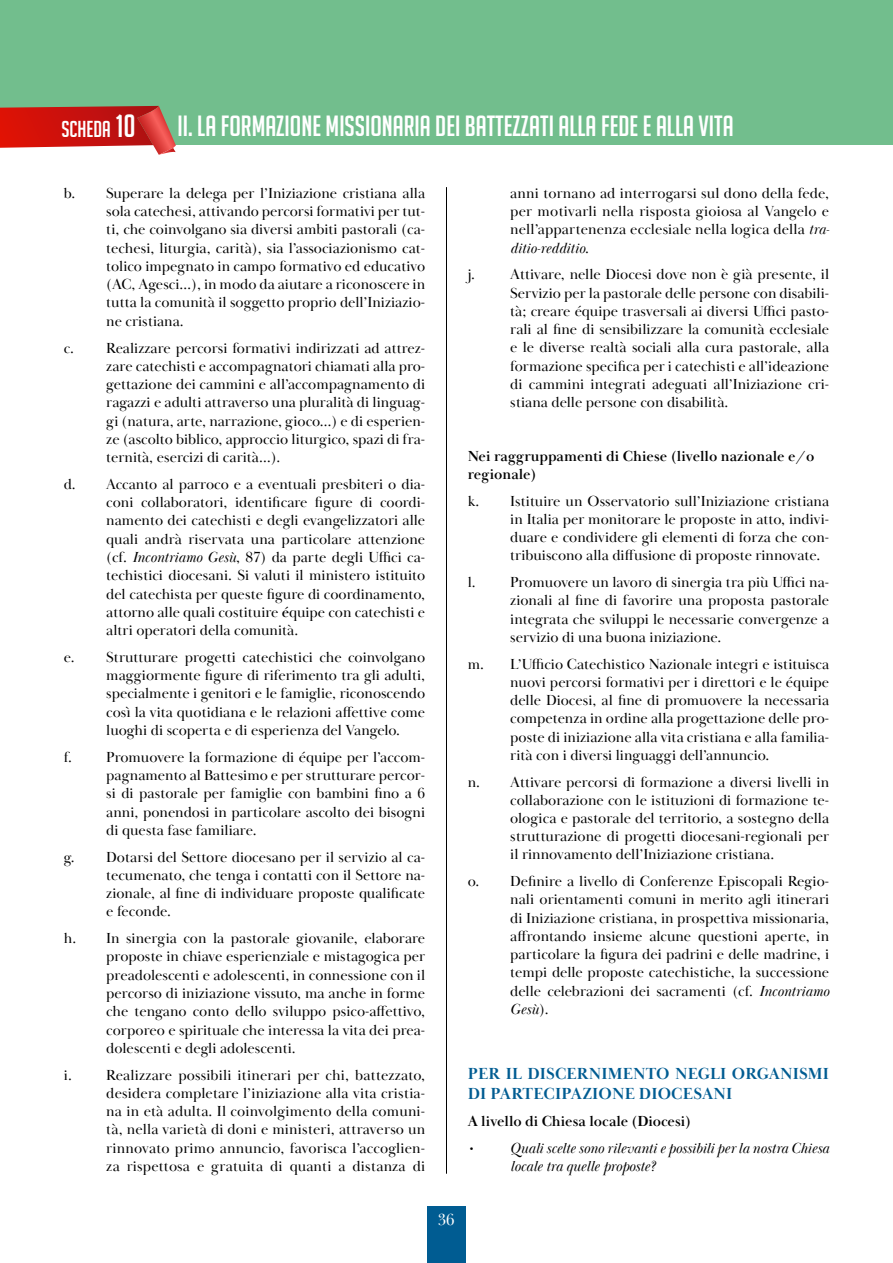
<style>
.page{position:relative;width:893px;height:1263px;background:#fff}
.page>*{position:absolute;margin:0;border:0;box-sizing:border-box;transform-origin:0 0}
.t1{font:28.5px "Big Noodle Titling";color:#fff}
.t2{font:22.5px "Big Noodle Titling";color:#fff}
.t3{font:700 16.5px/20.1px "Baskerville Display PT";letter-spacing:.01em;color:#005c92}
.t4{font:16.5px "Baskerville Display PT";color:#fff}
.t5{font:15px/18.3px "Baskerville Display PT";color:#000;text-align:justify}
.t6{font:700 15px/18.3px "Baskerville Display PT";color:#000}
.t7{font:italic 15px/18.3px "Baskerville Display PT";color:#000}
.s1{font-size:31.5px}
.s2{font-size:22.5px}
.s3{font-style:italic}
.s4{font-weight:700}
</style>
<div class="page">
<div style="left:427px;top:1205px;width:39px;height:58px;background:#005c92"></div>
<hr style="left:446px;top:187px;width:1px;height:987px;background:#000">
<div style="left:0;top:0;width:893px;height:145px;background:#72be8d"></div>
<svg style="left:0;top:106px;width:176px;height:49px"></svg>
<h2 class="t2" style="left:61px;top:117px;width:76px">SCHEDA <span class="s1">10</span></h2>
<h1 class="t1" style="left:178px;top:110px;width:643px">II. LA FORMAZIONE MISSIONARIA DEI BATTEZZATI ALLA FEDE E ALLA VITA <span class="s2">SCHEDA</span> <span class="s1">1</span></h1>
<p class="t5" style="left:106px;top:184px;width:320px;text-indent:-43px">b. Superare la delega per l’Iniziazione cristiana alla sola catechesi, attivando percorsi formativi per tut&shy;ti, che coinvolgano sia diversi ambiti pastorali (ca&shy;techesi, liturgia, carità), sia l’associazionismo cat&shy;tolico impegnato in campo formativo ed educativo (AC, Agesci…), in modo da aiutare a riconoscere in tutta la comunità il soggetto proprio dell’Iniziazio&shy;ne cristiana.</p>
<p class="t5" style="left:106px;top:339px;width:320px;text-indent:-43px">c. Realizzare percorsi formativi indirizzati ad attrez&shy;zare catechisti e accompagnatori chiamati alla pro&shy;gettazione dei cammini e all’accompagnamento di ragazzi e adulti attraverso una pluralità di linguag&shy;gi (natura, arte, narrazione, gioco…) e di esperien&shy;ze (ascolto biblico, approccio liturgico, spazi di fra&shy;ternità, esercizi di carità…).</p>
<p class="t5" style="left:106px;top:475px;width:320px;text-indent:-43px">d. Accanto al parroco e a eventuali presbiteri o dia&shy;coni collaboratori, identificare figure di coordi&shy;namento dei catechisti e degli evangelizzatori alle quali andrà riservata una particolare attenzione (cf. <span class="s3">Incontriamo Gesù</span>, 87) da parte degli Uffici ca&shy;techistici diocesani. Si valuti il ministero istituito del catechista per queste figure di coordinamento, attorno alle quali costituire <span class="s4">é</span>quipe con catechisti e altri operatori della comunità.</p>
<p class="t5" style="left:106px;top:648px;width:320px;text-indent:-43px">e. Strutturare progetti catechistici che coinvolgano maggiormente figure di riferimento tra gli adulti, specialmente i genitori e le famiglie, riconoscendo così la vita quotidiana e le relazioni affettive come luoghi di scoperta e di esperienza del Vangelo.</p>
<p class="t5" style="left:106px;top:748px;width:320px;text-indent:-43px">f. Promuovere la formazione di équipe per l’accom&shy;pagnamento al Battesimo e per strutturare percor&shy;si di pastorale per famiglie con bambini fino a 6 anni, ponendosi in particolare ascolto dei bisogni di questa fase familiare.</p>
<p class="t5" style="left:106px;top:848px;width:320px;text-indent:-43px">g. Dotarsi del Settore diocesano per il servizio al ca&shy;tecumenato, che tenga i contatti con il Settore na&shy;zionale, al fine di individuare proposte qualificate e feconde.</p>
<p class="t5" style="left:106px;top:930px;width:320px;text-indent:-43px">h. In sinergia con la pastorale giovanile, elaborare proposte in chiave esperienziale e mistagogica per preadolescenti e adolescenti, in connessione con il percorso di iniziazione vissuto, ma anche in forme che tengano conto dello sviluppo psico-affettivo, corporeo e spirituale che interessa la vita dei prea&shy;dolescenti e degli adolescenti.</p>
<p class="t5" style="left:106px;top:1066px;width:320px;text-indent:-43px">i. Realizzare possibili itinerari per chi, battezzato, desidera completare l’iniziazione alla vita cristia&shy;na in età adulta. Il coinvolgimento della comuni&shy;tà, nella varietà di doni e ministeri, attraverso un rinnovato primo annuncio, favorisca l’accoglien&shy;za rispettosa e gratuita di quanti a distanza di</p>
<p class="t5" style="left:510px;top:184px;width:321px">anni tornano ad interrogarsi sul dono della fede, per motivarli nella risposta gioiosa al Vangelo e nell’appartenenza ecclesiale nella logica della <span class="s3">tra&shy;ditio-redditio</span>.</p>
<p class="t5" style="left:510px;top:266px;width:320px;text-indent:-43px">j. Attivare, nelle Diocesi dove non è già presente, il Servizio per la pastorale delle persone con disabili&shy;tà; creare équipe trasversali ai diversi Uffici pasto&shy;rali al fine di sensibilizzare la comunità ecclesiale e le diverse realtà sociali alla cura pastorale, alla formazione specifica per i catechisti e all’ideazione di cammini integrati adeguati all’Iniziazione cri&shy;stiana delle persone con disabilità.</p>
<p class="t6" style="left:468px;top:447px;width:348px">Nei raggruppamenti di Chiese (livello nazionale e/o regionale)</p>
<p class="t5" style="left:510px;top:492px;width:320px;text-indent:-43px">k. Istituire un Osservatorio sull’Iniziazione cristiana in Italia per monitorare le proposte in atto, indivi&shy;duare e condividere gli elementi di forza che con&shy;tribuiscono alla diffusione di proposte rinnovate.</p>
<p class="t5" style="left:510px;top:574px;width:320px;text-indent:-43px">l. Promuovere un lavoro di sinergia tra più Uffici na&shy;zionali al fine di favorire una proposta pastorale integrata che sviluppi le necessarie convergenze a servizio di una buona iniziazione.</p>
<p class="t5" style="left:510px;top:655px;width:320px;text-indent:-43px">m. L’Ufficio Catechistico Nazionale integri e istituisca nuovi percorsi formativi per i direttori e le équipe delle Diocesi, al fine di promuovere la necessaria competenza in ordine alla progettazione delle pro&shy;poste di iniziazione alla vita cristiana e alla familia&shy;rità con i diversi linguaggi dell’annuncio.</p>
<p class="t5" style="left:510px;top:773px;width:320px;text-indent:-43px">n. Attivare percorsi di formazione a diversi livelli in collaborazione con le istituzioni di formazione te&shy;ologica e pastorale del territorio, a sostegno della strutturazione di progetti diocesani-regionali per il rinnovamento dell’Iniziazione cristiana.</p>
<p class="t5" style="left:510px;top:873px;width:320px;text-indent:-43px">o. Definire a livello di Conferenze Episcopali Regio&shy;nali orientamenti comuni in merito agli itinerari di Iniziazione cristiana, in prospettiva missionaria, affrontando insieme alcune questioni aperte, in particolare la figura dei padrini e delle madrine, i tempi delle proposte catechistiche, la successione delle celebrazioni dei sacramenti (cf. <span class="s3">Incontriamo Gesù</span>).</p>
<p class="t3" style="left:468px;top:1064px;width:363px">PER IL DISCERNIMENTO NEGLI ORGANISMI<br>DI PARTECIPAZIONE DIOCESANI</p>
<p class="t6" style="left:468px;top:1112px;width:225px">A livello di Chiesa locale (Diocesi)</p>
<p class="t7" style="left:468px;top:1139px;width:7px">•</p>
<p class="t7" style="left:510px;top:1139px;width:320px">Quali scelte sono rilevanti e possibili per la nostra Chiesa locale tra quelle proposte?</p>
<p class="t4" style="left:438px;top:1210px;width:18px">36</p>
</div>
